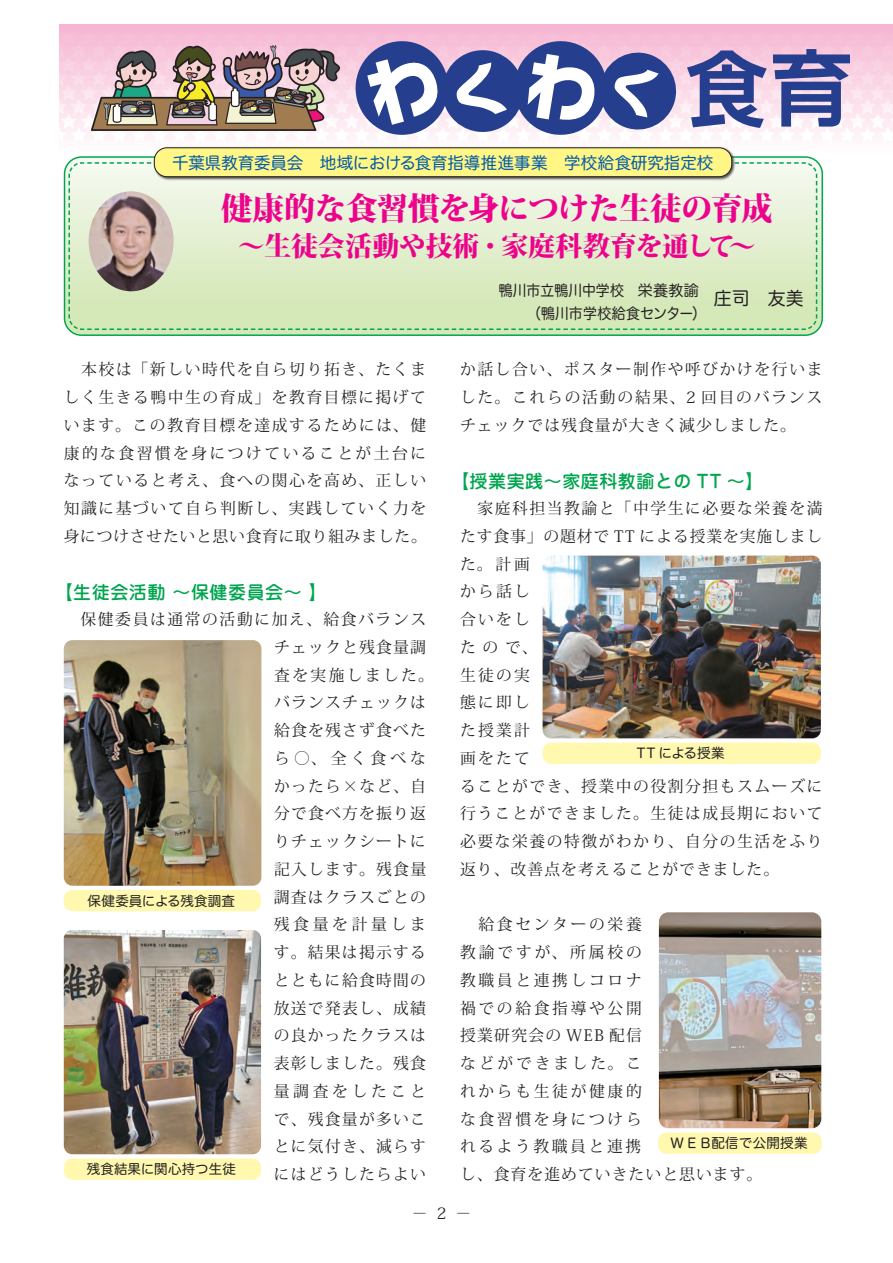
<style>
.page{position:relative;width:893px;height:1263px;background:#fff}
.page>*{position:absolute;margin:0;border:0;box-sizing:border-box;transform-origin:0 0}
.t1{font:800 31.5px "Koz Min Pro";letter-spacing:-.02em;color:#ed028c}
.t2{font:800 27px "Koz Min Pro";letter-spacing:-.015em;color:#ed028c}
.t3{font:500 18px "Jun 34 Pro";letter-spacing:.03em;color:#00a54f}
.t4{font:18px "Hira Maru Pro N W4";color:#231f20}
.t5{font:16.5px "Hira Maru Pro W4";letter-spacing:-.005em;color:#015aaa}
.t6{font:15.75px/27.8px "Koz Min Pro";letter-spacing:.1em;color:#231f20;text-align:justify}
.t7{font:15.75px/27.8px "Koz Min Pro";letter-spacing:.17em;color:#231f20}
.t8{font:15px "Hira Maru Pro N W4";letter-spacing:.005em;color:#231f20;scale:.93 1}
.t9{font:13.5px "Hira Maru Pro W4";letter-spacing:.01em;color:#231f20}
</style>
<div class="page">
<svg style="left:59px;top:25px;width:834px;height:122px"></svg>
<svg style="left:59px;top:28px;width:834px;height:115px"></svg>
<div style="left:65px;top:157px;width:757px;height:178px;background:linear-gradient(to bottom,#edf6eb,#d3e6b2);border-radius:17px"></div>
<svg style="left:68px;top:161px;width:750px;height:170px;background:#deedcb"></svg>
<img style="left:89px;top:191px;width:85px;height:100px">
<div style="left:64px;top:890px;width:197px;height:21px;background:#fff8ae;border-radius:9px"></div>
<div style="left:64px;top:1158px;width:197px;height:22px;background:#fff8ae;border-radius:9px"></div>
<div style="left:658px;top:1132px;width:164px;height:22px;background:#fff8ae;border-radius:9px"></div>
<div style="left:543px;top:743px;width:278px;height:21px;background:#fff8ae;border-radius:9px"></div>
<img style="left:543px;top:556px;width:278px;height:182px">
<img style="left:64px;top:640px;width:197px;height:246px">
<img style="left:64px;top:930px;width:197px;height:224px">
<img style="left:659px;top:912px;width:162px;height:216px">
<div style="left:153px;top:147px;width:583px;height:34px;background:#231f20;opacity:.75"></div>
<div style="left:154px;top:148px;width:578px;height:29px;background:#fff685;border-radius:13px"></div>
<div style="left:154px;top:147px;width:578px;height:30px;border:1px solid #231f20;border-radius:13px"></div>
<p class="t5" style="left:172px;top:148px;width:543px">千葉県教育委員会　地域における食育指導推進事業　学校給食研究指定校</p>
<h1 class="t1" style="left:221px;top:184px;width:553px">健康的な食習慣を身につけた生徒の育成</h1>
<h2 class="t2" style="left:238px;top:226px;width:519px">～生徒会活動や技術・家庭科教育を通して～</h2>
<p class="t8" style="left:499px;top:278px;width:233px">鴨川市立鴨川中学校 栄養教諭　</p>
<p class="t4" style="left:714px;top:282px;width:91px">庄司　友美</p>
<p class="t8" style="left:527px;top:300px;width:194px">（鴨川市学校給食センター）</p>
<p class="t6" style="left:64px;top:355px;width:365px">　本校は「新しい時代を自ら切り拓き、たくましく生きる鴨中生の育成」を教育目標に掲げています。この教育目標を達成するためには、健康的な食習慣を身につけていることが土台になっていると考え、食への関心を高め、正しい知識に基づいて自ら判断し、実践していく力を身につけさせたいと思い食育に取り組みました。</p>
<p class="t3" style="left:55px;top:578px;width:274px">【生徒会活動 ～保健委員会～ 】</p>
<p class="t6" style="left:274px;top:605px;width:162px;text-align:left;text-indent:-210px">　保健委員は通常の活動に加え、給食バランスチェックと残食量調査を実施しました。バランスチェックは給食を残さず食べたら○、全く食べなかったら×など、自分で食べ方を振り返りチェックシートに記入します。残食量調査はクラスごとの残食量を計量します。結果は掲示するとともに給食時間の放送で発表し、成績の良かったクラスは表彰しました。残食量調査をしたことで、残食量が多いことに気付き、減らすにはどうしたらよい</p>
<p class="t9" style="left:87px;top:889px;width:149px">保健委員による残食調査</p>
<p class="t9" style="left:87px;top:1157px;width:151px">残食結果に関心持つ生徒</p>
<p class="t6" style="left:460px;top:355px;width:364px">か話し合い、ポスター制作や呼びかけを行いました。これらの活動の結果、2 回目のバランスチェックでは残食量が大きく減少しました。</p>
<p class="t3" style="left:451px;top:467px;width:314px">【授業実践～家庭科教諭との TT ～】</p>
<p class="t6" style="left:460px;top:494px;width:364px;text-align:left">　家庭科担当教諭と「中学生に必要な栄養を満たす食事」の題材で TT による授業を実施しました。計画<br>から話し<br>合いをし<br>たので、<br>生徒の実<br>態に即し<br>た授業計<br>画をたて<br>ることができ、授業中の役割分担もスムーズに行うことができました。生徒は成長期において必要な栄養の特徴がわかり、自分の生活をふり返り、改善点を考えることができました。</p>
<p class="t9" style="left:637px;top:742px;width:89px">TT による授業</p>
<p class="t7" style="left:460px;top:910px;width:304px">　給食センターの栄養<br>教諭ですが、所属校の<br>教職員と連携しコロナ<br>禍での給食指導や公開<br>授業研究会の WEB 配信<br>などができました。こ<br>れからも生徒が健康的<br>な食習慣を身につけら<br>れるよう教職員と連携<br>し、食育を進めていきたいと思います。</p>
<p class="t9" style="left:670px;top:1131px;width:139px">Ｗ E Ｂ配信で公開授業</p>
<p class="t6" style="left:412px;top:1198px;width:61px">− 2 −</p>
</div>
